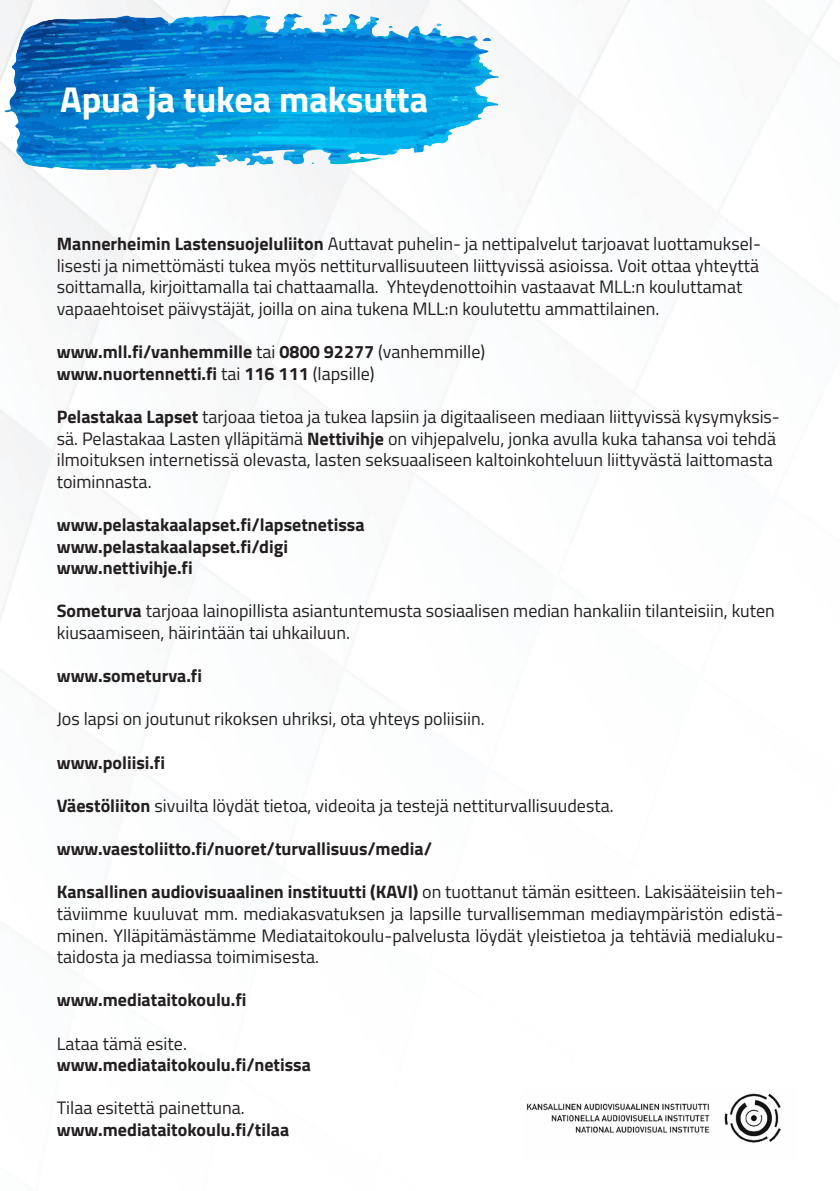
<style>
.page{position:relative;width:840px;height:1191px;background:#fff}
.page>*{position:absolute;margin:0;border:0;box-sizing:border-box;transform-origin:0 0}
.t1{font:700 36px "Titillium Web";color:#fff}
.t2{font:18px/21.6px "Titillium Web";color:#231f20}
.t3{font:700 18px "Titillium Web";color:#231f20}
.s1{font-weight:700}
.s2{font-weight:400}
</style>
<div class="page">
<img style="left:0;top:0;width:513px;height:198px">
<img style="left:526px;top:1093px;width:256px;height:50px">
<p class="t1" style="left:60px;top:72px;width:369px">Apua ja tukea maksutta</p>
<p class="t2" style="left:57px;top:232px;width:705px"><span class="s1">Mannerheimin Lastensuojeluliiton</span> Auttavat puhelin- ja nettipalvelut tarjoavat luottamuksel&shy;lisesti ja nimettömästi tukea myös nettiturvallisuuteen liittyvissä asioissa. Voit ottaa yhteyttä soittamalla, kirjoittamalla tai chattaamalla. Yhteydenottoihin vastaavat MLL:n kouluttamat vapaaehtoiset päivystäjät, joilla on aina tukena MLL:n koulutettu ammattilainen.</p>
<p class="t3" style="left:57px;top:338px;width:429px">www.mll.fi/vanhemmille <span class="s2">tai</span> 0800 92277 <span class="s2">(vanhemmille)</span></p>
<p class="t3" style="left:57px;top:360px;width:319px">www.nuortennetti.fi <span class="s2">tai</span> 116 111 <span class="s2">(lapsille)</span></p>
<p class="t2" style="left:57px;top:405px;width:724px"><span class="s1">Pelastakaa Lapset</span> tarjoaa tietoa ja tukea lapsiin ja digitaaliseen mediaan liittyvissä kysymyksis&shy;sä. Pelastakaa Lasten ylläpitämä <span class="s1">Nettivihje</span> on vihjepalvelu, jonka avulla kuka tahansa voi tehdä ilmoituksen internetissä olevasta, lasten seksuaaliseen kaltoinkohteluun liittyvästä laittomasta toiminnasta.</p>
<p class="t3" style="left:57px;top:511px;width:309px">www.pelastakaalapset.fi/lapsetnetissa</p>
<p class="t3" style="left:57px;top:532px;width:233px">www.pelastakaalapset.fi/digi</p>
<p class="t3" style="left:57px;top:554px;width:137px">www.nettivihje.fi</p>
<p class="t2" style="left:57px;top:599px;width:719px"><span class="s1">Someturva</span> tarjoaa lainopillista asiantuntemusta sosiaalisen median hankaliin tilanteisiin, kuten kiusaamiseen, häirintään tai uhkailuun.</p>
<p class="t3" style="left:57px;top:662px;width:147px">www.someturva.fi</p>
<p class="t2" style="left:57px;top:707px;width:429px">Jos lapsi on joutunut rikoksen uhriksi, ota yhteys poliisiin.</p>
<p class="t3" style="left:57px;top:748px;width:110px">www.poliisi.fi</p>
<p class="t2" style="left:57px;top:794px;width:558px"><span class="s1">Väestöliiton</span> sivuilta löydät tietoa, videoita ja testejä nettiturvallisuudesta.</p>
<p class="t3" style="left:57px;top:835px;width:376px">www.vaestoliitto.fi/nuoret/turvallisuus/media/</p>
<p class="t2" style="left:57px;top:880px;width:727px;text-align:justify"><span class="s1">Kansallinen audiovisuaalinen instituutti (KAVI)</span> on tuottanut tämän esitteen. Lakisääteisiin teh&shy;täviimme kuuluvat mm. mediakasvatuksen ja lapsille turvallisemman mediaympäristön edistä&shy;minen. Ylläpitämästämme Mediataitokoulu-palvelusta löydät yleistietoa ja tehtäviä medialuku&shy;taidosta ja mediassa toimimisesta.</p>
<p class="t3" style="left:57px;top:986px;width:191px">www.mediataitokoulu.fi</p>
<p class="t2" style="left:57px;top:1031px;width:132px">Lataa tämä esite.</p>
<p class="t3" style="left:57px;top:1051px;width:255px">www.mediataitokoulu.fi/netissa</p>
<p class="t2" style="left:57px;top:1096px;width:189px">Tilaa esitettä painettuna.</p>
<p class="t3" style="left:57px;top:1116px;width:234px">www.mediataitokoulu.fi/tilaa</p>
</div>
